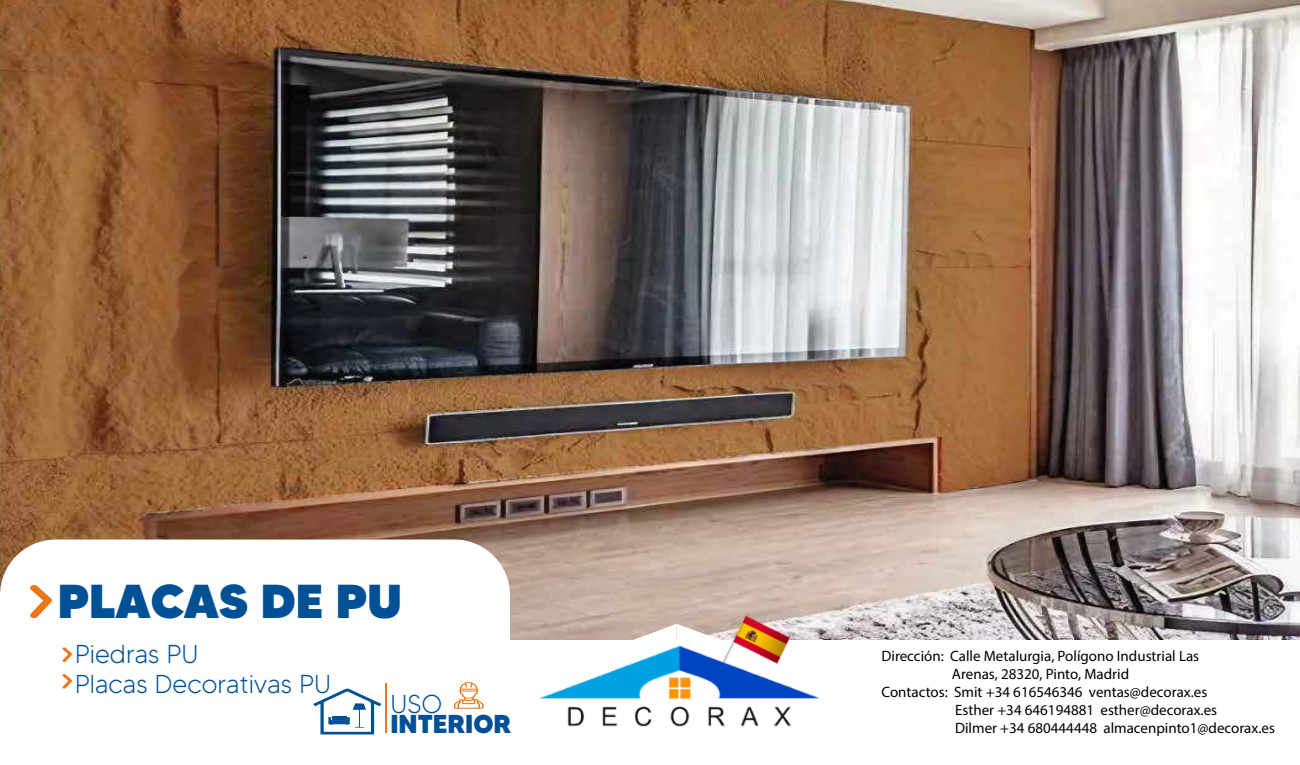
<style>
.page{position:relative;width:1300px;height:765px;background:#fff}
.page>*{position:absolute;margin:0;border:0;box-sizing:border-box;transform-origin:0 0}
.t1{font:900 47.5px "MADETOMMY";color:#005096}
.t2{font:300 25.88px/30.2px "MADETOMMY";color:#005096}
.t3{font:800 25.88px "MADETOMMY";color:#005096}
.t4{font:15px "Myriad Pro";color:#000}
</style>
<div class="page">
<img style="left:0;top:0;width:1300px;height:640px">
<svg style="left:0;top:540px;width:510px;height:195px"></svg>
<svg style="left:62px;top:674px;width:10px;height:15px"></svg>
<svg style="left:30px;top:585px;width:22px;height:33px"></svg>
<svg style="left:62px;top:647px;width:10px;height:15px"></svg>
<svg style="left:454px;top:682px;width:29px;height:27px"></svg>
<hr style="left:385px;top:683px;width:1px;height:49px;background:#eb7518">
<svg style="left:313px;top:688px;width:68px;height:46px"></svg>
<img style="left:535px;top:605px;width:290px;height:122px">
<h1 class="t1" style="left:58px;top:571px;width:346px">PLACAS DE PU</h1>
<h2 class="t2" style="left:75px;top:638px;width:258px">Piedras PU<br>Placas Decorativas PU</h2>
<p class="t4" style="left:881px;top:647px;width:319px">Dirección: Calle Metalurgia, Polígono Industrial Las</p>
<p class="t4" style="left:952px;top:665px;width:179px">Arenas, 28320, Pinto, Madrid</p>
<p class="t4" style="left:881px;top:683px;width:327px">Contactos: Smit +34 616546346 ventas@decorax.es</p>
<p class="t4" style="left:955px;top:701px;width:263px">Esther +34 646194881 esther@decorax.es</p>
<p class="t4" style="left:955px;top:719px;width:321px">Dilmer +34 680444448 almacenpinto1@decorax.es</p>
<h2 class="t2" style="left:390px;top:689px;width:53px">USO</h2>
<h2 class="t3" style="left:390px;top:708px;width:122px">INTERIOR</h2>
</div>
